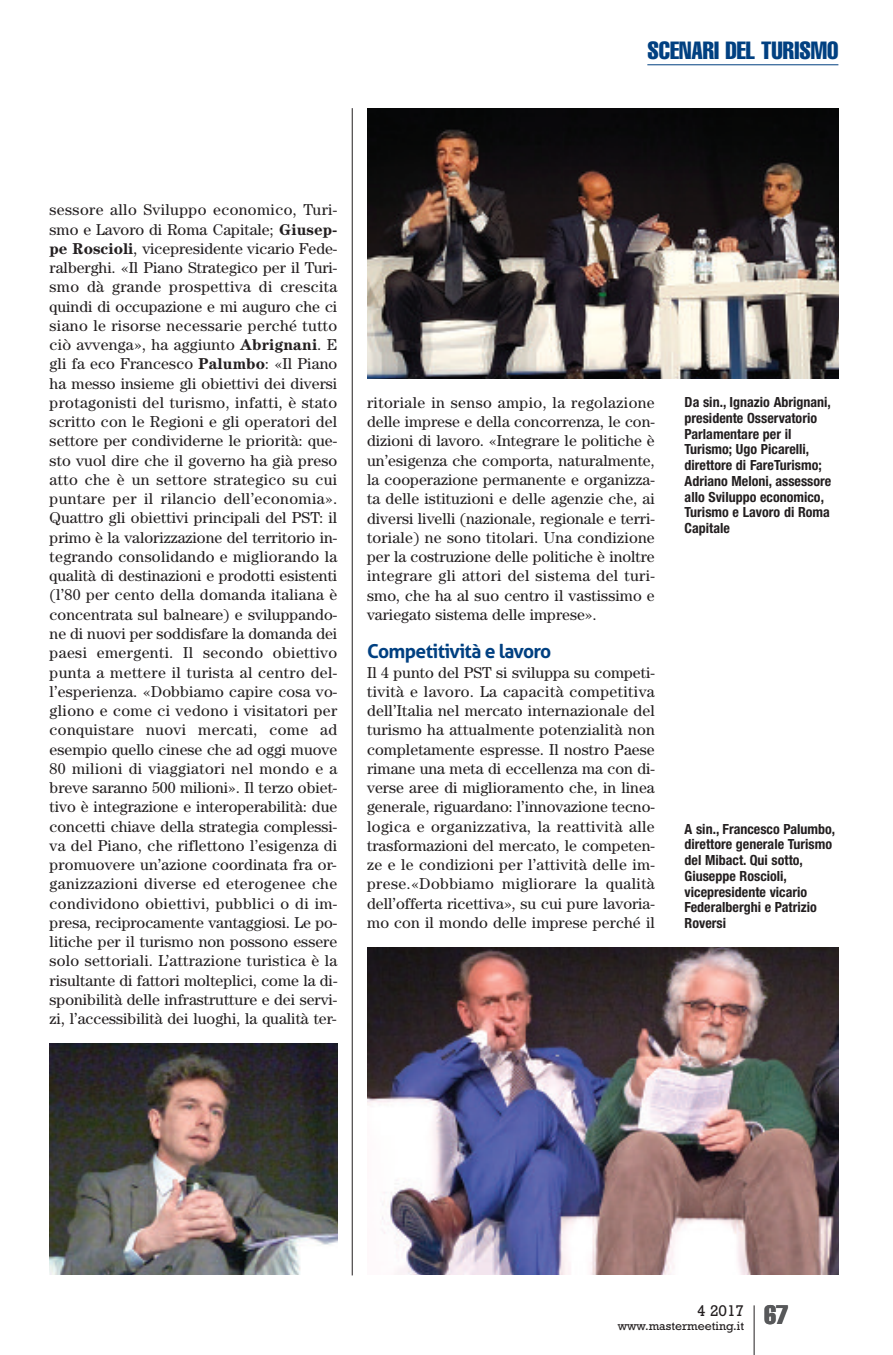
<style>
.page{position:relative;width:893px;height:1355px;background:#fff}
.page>*{position:absolute;margin:0;border:0;box-sizing:border-box;transform-origin:0 0}
.t1{font:extra-condensed 26.25px "Helvetica";color:#57585a}
.t2{font:extra-condensed 24.5px "Helvetica";color:#014081}
.t3{font:700 19.25px "Aller";letter-spacing:-.035em;color:#014081}
.t4{font:15.75px/19.2px "Century";color:#231f20;text-align:justify}
.t5{font:15.75px "Rockwell";color:#231f20}
.t6{font:700 condensed 14px/15.8px "Helvetica Neue";color:#231f20}
.t7{font:12.25px "Rockwell";color:#231f20}
.s1{font-weight:700}
</style>
<div class="page">
<hr style="left:754px;top:1305px;width:1px;height:49px;background:#231f20">
<hr style="left:647px;top:64px;width:191px;height:1px;background:#014081">
<hr style="left:352px;top:108px;width:1px;height:1167px;background:#231f20">
<img style="left:367px;top:108px;width:471px;height:270px">
<img style="left:50px;top:1043px;width:287px;height:231px">
<img style="left:367px;top:947px;width:471px;height:327px">
<h2 class="t2" style="left:647px;top:42px;width:193px">SCENARI DEL TURISMO</h2>
<p class="t4" style="left:50px;top:202px;width:289px">sessore allo Sviluppo economico, Turi&shy;smo e Lavoro di Roma Capitale; <span class="s1">Giusep&shy;pe Roscioli</span>, vicepresidente vicario Fede&shy;ralberghi. «Il Piano Strategico per il Turi&shy;smo dà grande prospettiva di crescita quindi di occupazione e mi auguro che ci siano le risorse necessarie perché tutto ciò avvenga», ha aggiunto <span class="s1">Abrignani</span>. E gli fa eco Francesco <span class="s1">Palumbo</span>: «Il Piano ha messo insieme gli obiettivi dei diversi protagonisti del turismo, infatti, è stato scritto con le Regioni e gli operatori del settore per condividerne le priorità: que&shy;sto vuol dire che il governo ha già preso atto che è un settore strategico su cui puntare per il rilancio dell’economia».<br>Quattro gli obiettivi principali del PST: il primo è la valorizzazione del territorio in&shy;tegrando consolidando e migliorando la qualità di destinazioni e prodotti esistenti (l’80 per cento della domanda italiana è concentrata sul balneare) e sviluppando&shy;ne di nuovi per soddisfare la domanda dei paesi emergenti. Il secondo obiettivo punta a mettere il turista al centro del&shy;l’esperienza. «Dobbiamo capire cosa vo&shy;gliono e come ci vedono i visitatori per conquistare nuovi mercati, come ad esempio quello cinese che ad oggi muove 80 milioni di viaggiatori nel mondo e a breve saranno 500 milioni». Il terzo obiet&shy;tivo è integrazione e interoperabilità: due concetti chiave della strategia complessi&shy;va del Piano, che riflettono l’esigenza di promuovere un’azione coordinata fra or&shy;ganizzazioni diverse ed eterogenee che condividono obiettivi, pubblici o di im&shy;presa, reciprocamente vantaggiosi. Le po&shy;litiche per il turismo non possono essere solo settoriali. L’attrazione turistica è la risultante di fattori molteplici, come la di&shy;sponibilità delle infrastrutture e dei servi&shy;zi, l’accessibilità dei luoghi, la qualità ter-</p>
<p class="t4" style="left:367px;top:394px;width:289px">ritoriale in senso ampio, la regolazione delle imprese e della concorrenza, le con&shy;dizioni di lavoro. «Integrare le politiche è un’esigenza che comporta, naturalmente, la cooperazione permanente e organizza&shy;ta delle istituzioni e delle agenzie che, ai diversi livelli (nazionale, regionale e terri&shy;toriale) ne sono titolari. Una condizione per la costruzione delle politiche è inoltre integrare gli attori del sistema del turi&shy;smo, che ha al suo centro il vastissimo e variegato sistema delle imprese».</p>
<p class="t3" style="left:367px;top:639px;width:186px">Competitività e lavoro</p>
<p class="t4" style="left:367px;top:664px;width:289px">Il 4 punto del PST si sviluppa su competi&shy;tività e lavoro. La capacità competitiva dell’Italia nel mercato internazionale del turismo ha attualmente potenzialità non completamente espresse. Il nostro Paese rimane una meta di eccellenza ma con di&shy;verse aree di miglioramento che, in linea generale, riguardano: l’innovazione tecno&shy;logica e organizzativa, la reattività alle trasformazioni del mercato, le competen&shy;ze e le condizioni per l’attività delle im&shy;prese.«Dobbiamo migliorare la qualità dell’offerta ricettiva», su cui pure lavoria&shy;mo con il mondo delle imprese perché il</p>
<p class="t6" style="left:685px;top:395px;width:148px">Da sin., Ignazio Abrignani, presidente Osservatorio<br>Parlamentare per il<br>Turismo; Ugo Picarelli, direttore di FareTurismo;<br>Adriano Meloni, assessore allo Sviluppo economico,<br>Turismo e Lavoro di Roma<br>Capitale</p>
<p class="t6" style="left:685px;top:822px;width:152px">A sin., Francesco Palumbo, direttore generale Turismo del Mibact. Qui sotto,<br>Giuseppe Roscioli, vicepresidente vicario<br>Federalberghi e Patrizio<br>Roversi</p>
<p class="t5" style="left:697px;top:1305px;width:49px">4 2017</p>
<p class="t7" style="left:618px;top:1321px;width:128px">www.mastermeeting.it</p>
<h1 class="t1" style="left:764px;top:1305px;width:26px">67</h1>
</div>
